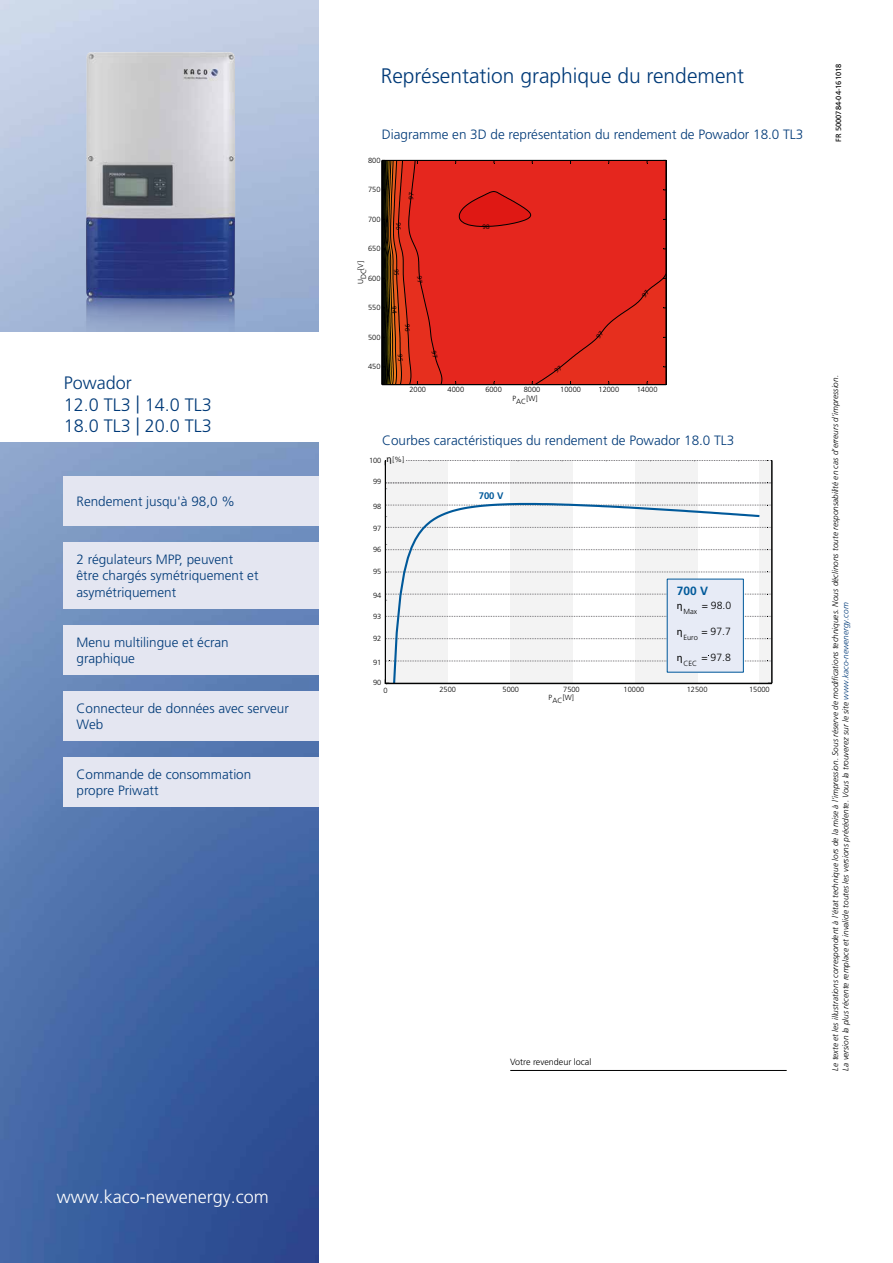
<style>
.page{position:relative;width:893px;height:1263px;background:#fff}
.page>*{position:absolute;margin:0;border:0;box-sizing:border-box;transform-origin:0 0}
.t1{font:300 21px "Frutiger LT Pro";color:#003a78}
.t2{font:300 18px/21.6px "Frutiger LT Pro";color:#003a78}
.t3{font:300 18px "Frutiger LT Pro";color:#fff}
.t4{font:300 13.5px/16.5px "Frutiger LT Pro";color:#003a78}
.t5{font:700 12px "Frutiger LT Pro";color:#00599a}
.t6{font:300 10.5px "Frutiger LT Pro";color:#000}
.t7{font:10.5px "Myriad Pro";color:#000}
.t8{font:700 9.45px "Frutiger LT Pro";color:#00599a}
.t9{font:300 9px "Frutiger LT Pro";color:#000}
.t10{font:italic 300 8.25px/10.5px "Frutiger LT Pro";color:#000}
.t11{font:300 7.5px "Frutiger LT Pro";color:#000}
.t12{font:7.5px "Frutiger LT Pro";color:#000}
.t13{font:6.9px "Helvetica";color:#000}
.s1{color:#003a78}
</style>
<div class="page">
<img style="left:0;top:0;width:319px;height:1263px">
<hr style="left:510px;top:1070px;width:277px;height:1px;background:#000">
<div style="left:385px;top:461px;width:63px;height:222px;background:#f3f3f3"></div>
<div style="left:510px;top:461px;width:63px;height:222px;background:#f3f3f3"></div>
<div style="left:635px;top:461px;width:62px;height:222px;background:#f3f3f3"></div>
<div style="left:759px;top:461px;width:13px;height:222px;background:#f3f3f3"></div>
<svg style="left:386px;top:638px;width:386px;height:1px"></svg>
<svg style="left:386px;top:594px;width:386px;height:7px"></svg>
<svg style="left:386px;top:571px;width:385px;height:2px"></svg>
<svg style="left:386px;top:505px;width:386px;height:1px"></svg>
<svg style="left:386px;top:527px;width:386px;height:1px"></svg>
<svg style="left:386px;top:544px;width:386px;height:6px"></svg>
<svg style="left:386px;top:482px;width:386px;height:7px"></svg>
<svg style="left:406px;top:460px;width:366px;height:1px"></svg>
<hr style="left:385px;top:460px;width:1px;height:223px;background:#010202">
<svg style="left:386px;top:660px;width:386px;height:2px"></svg>
<svg style="left:386px;top:616px;width:386px;height:1px"></svg>
<hr style="left:772px;top:460px;width:1px;height:223px;background:#010202">
<svg style="left:392px;top:502px;width:370px;height:183px"></svg>
<hr style="left:385px;top:683px;width:387px;height:1px;background:#010202">
<svg style="left:398px;top:161px;width:10px;height:223px"></svg>
<svg style="left:408px;top:161px;width:258px;height:223px"></svg>
<hr style="left:382px;top:160px;width:284px;height:1px;background:#000">
<hr style="left:382px;top:384px;width:284px;height:1px;background:#000">
<hr style="left:666px;top:160px;width:1px;height:225px;background:#000">
<hr style="left:382px;top:160px;width:1px;height:225px;background:#000">
<img style="left:86px;top:52px;width:149px;height:243px">
<img style="left:86px;top:295px;width:149px;height:37px">
<div style="left:0;top:332px;width:319px;height:110px;background:#fff"></div>
<div style="left:64px;top:476px;width:255px;height:50px;background:#e4e6f1"></div>
<div style="left:64px;top:542px;width:255px;height:66px;background:#e4e6f1"></div>
<div style="left:64px;top:625px;width:255px;height:50px;background:#e4e6f1"></div>
<div style="left:64px;top:691px;width:255px;height:50px;background:#e4e6f1"></div>
<div style="left:64px;top:757px;width:255px;height:49px;background:#e4e6f1"></div>
<svg style="left:459px;top:191px;width:72px;height:38px"></svg>
<svg style="left:554px;top:365px;width:8px;height:8px"></svg>
<svg style="left:596px;top:331px;width:8px;height:8px"></svg>
<svg style="left:642px;top:290px;width:7px;height:8px"></svg>
<svg style="left:432px;top:351px;width:5px;height:7px"></svg>
<svg style="left:417px;top:276px;width:5px;height:7px"></svg>
<svg style="left:409px;top:193px;width:5px;height:7px"></svg>
<svg style="left:405px;top:324px;width:5px;height:7px"></svg>
<svg style="left:396px;top:223px;width:5px;height:7px"></svg>
<svg style="left:398px;top:354px;width:5px;height:7px"></svg>
<svg style="left:392px;top:306px;width:5px;height:7px"></svg>
<h2 class="t2" style="left:64px;top:372px;width:150px">Powador<br>12.0 TL3 | 14.0 TL3<br>18.0 TL3 | 20.0 TL3</h2>
<p class="t4" style="left:77px;top:493px;width:160px">Rendement jusqu'à 98,0 %</p>
<p class="t4" style="left:77px;top:551px;width:183px">2 régulateurs MPP, peuvent être chargés symétriquement et asymétriquement</p>
<p class="t4" style="left:77px;top:634px;width:154px">Menu multilingue et écran graphique</p>
<p class="t4" style="left:77px;top:700px;width:214px">Connecteur de données avec serveur<br>Web</p>
<p class="t4" style="left:77px;top:766px;width:176px">Commande de consommation propre Priwatt</p>
<h2 class="t3" style="left:57px;top:1186px;width:214px">www.kaco-newenergy.com</h2>
<h1 class="t1" style="left:381px;top:63px;width:365px">Représentation graphique du rendement</h1>
<p class="t12" style="left:834px;top:142px;width:79px;rotate:-90deg">FR 5000784-04-161018</p>
<p class="t4" style="left:382px;top:126px;width:423px">Diagramme en 3D de représentation du rendement de Powador 18.0 TL3</p>
<p class="t11" style="left:368px;top:156px;width:14px">800</p>
<p class="t11" style="left:368px;top:185px;width:14px">750</p>
<p class="t11" style="left:368px;top:215px;width:14px">700</p>
<p class="t11" style="left:368px;top:244px;width:14px">650</p>
<p class="t11" style="left:356px;top:284px;width:24px;rotate:-90deg">UDC[V]</p>
<p class="t11" style="left:368px;top:274px;width:14px">600</p>
<p class="t11" style="left:368px;top:303px;width:14px">550</p>
<p class="t11" style="left:368px;top:333px;width:14px">500</p>
<p class="t11" style="left:368px;top:362px;width:14px">450</p>
<p class="t13" style="left:401px;top:269px;width:9px;rotate:90deg">95</p>
<p class="t11" style="left:409px;top:385px;width:18px">2000</p>
<p class="t11" style="left:448px;top:385px;width:18px">4000</p>
<p class="t11" style="left:485px;top:385px;width:18px">6000</p>
<p class="t11" style="left:524px;top:385px;width:18px">8000</p>
<p class="t11" style="left:560px;top:385px;width:22px">10000</p>
<p class="t11" style="left:598px;top:385px;width:22px">12000</p>
<p class="t11" style="left:637px;top:385px;width:22px">14000</p>
<p class="t11" style="left:512px;top:394px;width:27px">PAC [W]</p>
<p class="t4" style="left:382px;top:432px;width:354px">Courbes caractéristiques du rendement de Powador 18.0 TL3</p>
<p class="t11" style="left:369px;top:456px;width:14px">100</p>
<p class="t11" style="left:373px;top:477px;width:10px">99</p>
<p class="t11" style="left:373px;top:502px;width:10px">98</p>
<p class="t11" style="left:373px;top:524px;width:10px">97</p>
<p class="t11" style="left:373px;top:545px;width:10px">96</p>
<p class="t11" style="left:373px;top:567px;width:10px">95</p>
<p class="t11" style="left:373px;top:591px;width:10px">94</p>
<p class="t11" style="left:373px;top:612px;width:10px">93</p>
<p class="t11" style="left:373px;top:634px;width:10px">92</p>
<p class="t11" style="left:373px;top:658px;width:10px">91</p>
<p class="t11" style="left:373px;top:678px;width:10px">90</p>
<p class="t11" style="left:392px;top:455px;width:13px">[%]</p>
<p class="t11" style="left:384px;top:686px;width:6px">0</p>
<p class="t8" style="left:479px;top:490px;width:26px">700 V</p>
<p class="t5" style="left:677px;top:584px;width:33px">700 V</p>
<p class="t7" style="left:677px;top:599px;width:7px">η</p>
<p class="t11" style="left:683px;top:607px;width:15px">Max</p>
<p class="t7" style="left:677px;top:625px;width:7px">η</p>
<p class="t11" style="left:683px;top:633px;width:16px">Euro</p>
<p class="t6" style="left:702px;top:599px;width:31px">= 98.0</p>
<p class="t6" style="left:701px;top:625px;width:31px">= 97.7</p>
<p class="t6" style="left:701px;top:651px;width:31px">= 97.8</p>
<p class="t7" style="left:677px;top:651px;width:7px">η</p>
<p class="t11" style="left:683px;top:659px;width:15px">CEC</p>
<p class="t11" style="left:439px;top:685px;width:18px">2500</p>
<p class="t11" style="left:502px;top:685px;width:18px">5000</p>
<p class="t11" style="left:563px;top:685px;width:18px">7500</p>
<p class="t11" style="left:624px;top:685px;width:22px">10000</p>
<p class="t11" style="left:687px;top:685px;width:22px">12500</p>
<p class="t11" style="left:749px;top:685px;width:22px">15000</p>
<p class="t11" style="left:549px;top:693px;width:27px">PAC [W]</p>
<p class="t9" style="left:510px;top:1057px;width:83px">Votre revendeur local</p>
<p class="t10" style="left:830px;top:1070px;width:697px;rotate:-90deg">Le texte et les illustrations correspondent à l’état technique lors de la mise à l’impression. Sous réserve de modifications techniques. Nous déclinons toute responsabilité en cas d’erreurs d’impression.<br>La version la plus récente remplace et invalide toutes les versions précédente. Vous la trouverez sur le site <span class="s1">www.kaco-newenergy.com</span></p>
</div>
